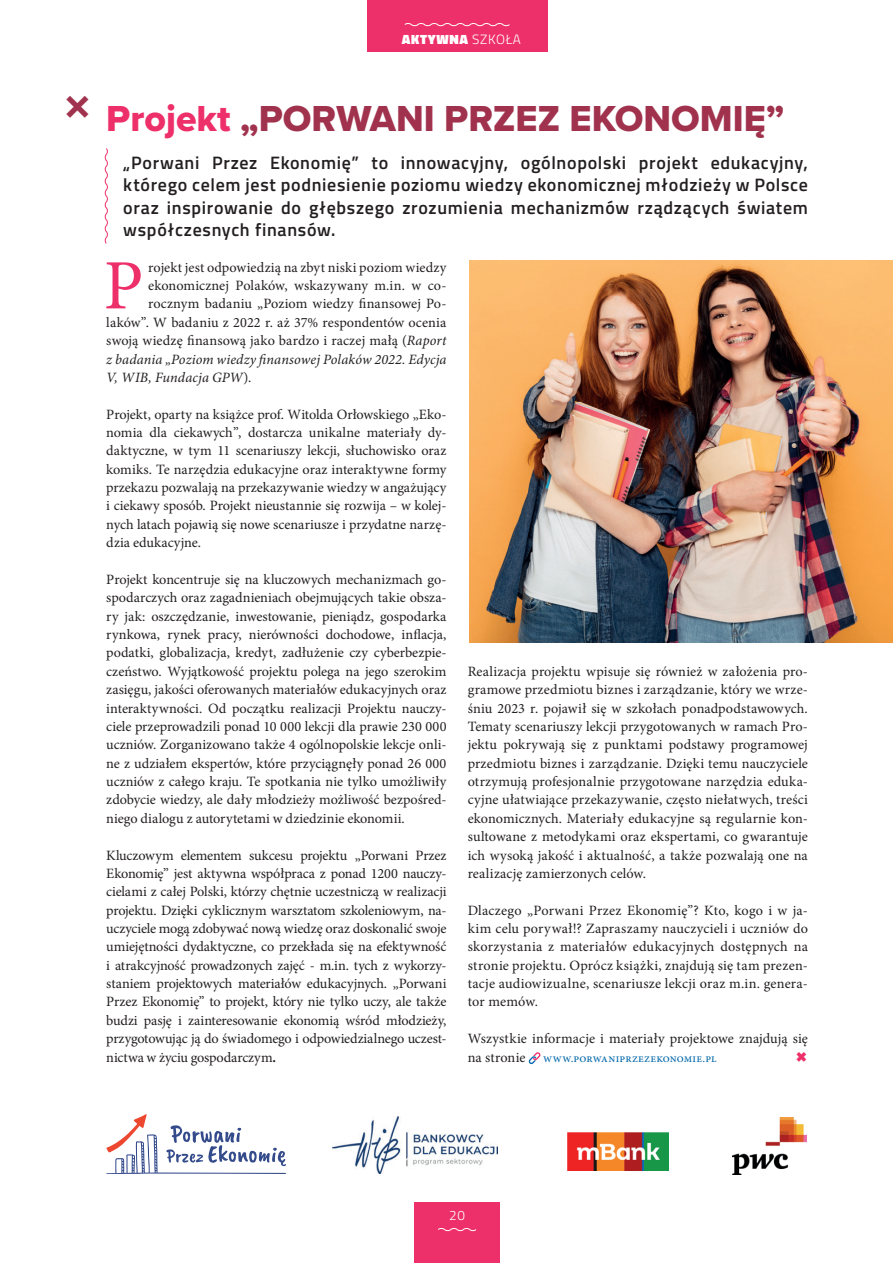
<style>
.page{position:relative;width:893px;height:1263px;background:#fff}
.page>*{position:absolute;margin:0;border:0;box-sizing:border-box;transform-origin:0 0}
.t1{font:70.8px "Minion Pro";color:#ee306a}
.t2{font:37.5px "Proxima Nova Extrabld";color:#a1324e}
.t3{font:600 18px/22.5px "Titillium Web";letter-spacing:.04em;color:#231f20;text-align:justify}
.t4{font:14.25px/18.3px "Minion Pro";letter-spacing:.005em;color:#231f20;text-align:justify}
.t5{font:italic 14.25px "Minion Pro";letter-spacing:.005em;color:#231f20}
.t6{font:900 13.5px "Titillium Web";letter-spacing:.05em;color:#fff}
.t7{font:300 13.5px "Titillium Web";color:#fff}
.t8{font:12px "Minion Pro";letter-spacing:.015em;color:#0067aa}
.s1{font-weight:300}
.s2{color:#ee306a}
.s3{font-style:italic}
.s4{font-style:normal}
.s5{font-weight:700}
.s6{font-size:14.25px;color:#231f20}
</style>
<div class="page">
<div style="left:367px;top:0;width:180px;height:52px;background:#ee306a"></div>
<svg style="left:404px;top:23px;width:106px;height:4px"></svg>
<div style="left:415px;top:1202px;width:85px;height:61px;background:#ee306a"></div>
<svg style="left:438px;top:1228px;width:39px;height:4px"></svg>
<svg style="left:528px;top:1052px;width:13px;height:12px"></svg>
<svg style="left:104px;top:148px;width:4px;height:96px"></svg>
<img style="left:333px;top:1117px;width:164px;height:56px">
<svg style="left:106px;top:1114px;width:180px;height:60px"></svg>
<img style="left:567px;top:1132px;width:102px;height:38px">
<img style="left:732px;top:1117px;width:75px;height:57px">
<img style="left:470px;top:260px;width:423px;height:382px">
<p class="t6" style="left:402px;top:30px;width:121px">AKTYWNA <span class="s1">SZKOŁA</span></p>
<h2 class="t2" style="left:106px;top:91px;width:679px"><span class="s2">Projekt</span> „PORWANI PRZEZ EKONOMIĘ”</h2>
<p class="t3" style="left:123px;top:150px;width:686px">„Porwani Przez Ekonomię” to innowacyjny, ogólnopolski projekt edukacyjny, którego celem jest podniesienie poziomu wiedzy ekonomicznej młodzieży w Polsce oraz inspirowanie do głębszego zrozumienia mechanizmów rządzących światem współczesnych finansów.</p>
<h1 class="t1" style="left:103px;top:238px;width:41px">P</h1>
<p class="t4" style="left:148px;top:258px;width:300px">rojekt jest odpowiedzią na zbyt niski poziom wiedzy</p>
<p class="t4" style="left:148px;top:276px;width:300px">ekonomicznej Polaków, wskazywany m.in. w co-</p>
<p class="t4" style="left:148px;top:295px;width:300px">rocznym badaniu „Poziom wiedzy finansowej Po-</p>
<p class="t4" style="left:106px;top:313px;width:342px">laków”. W badaniu z 2022 r. aż 37% respondentów ocenia</p>
<p class="t4" style="left:106px;top:331px;width:342px">swoją wiedzę finansową jako bardzo i raczej małą (<span class="s3">Raport</span></p>
<p class="t5" style="left:106px;top:349px;width:342px">z badania „Poziom wiedzy finansowej Polaków 2022. Edycja</p>
<p class="t5" style="left:106px;top:368px;width:147px">V, WIB, Fundacja GPW<span class="s4">).</span></p>
<p class="t4" style="left:106px;top:405px;width:342px">Projekt, oparty na książce prof. Witolda Orłowskiego „Eko&shy;nomia dla ciekawych”, dostarcza unikalne materiały dy&shy;daktyczne, w tym 11 scenariuszy lekcji, słuchowisko oraz komiks. Te narzędzia edukacyjne oraz interaktywne formy przekazu pozwalają na przekazywanie wiedzy w angażujący i ciekawy sposób. Projekt nieustannie się rozwija – w kolej&shy;nych latach pojawią się nowe scenariusze i przydatne narzę&shy;dzia edukacyjne.</p>
<p class="t4" style="left:106px;top:570px;width:342px">Projekt koncentruje się na kluczowych mechanizmach go&shy;spodarczych oraz zagadnieniach obejmujących takie obsza&shy;ry jak: oszczędzanie, inwestowanie, pieniądz, gospodarka rynkowa, rynek pracy, nierówności dochodowe, inflacja, podatki, globalizacja, kredyt, zadłużenie czy cyberbezpie&shy;czeństwo. Wyjątkowość projektu polega na jego szerokim zasięgu, jakości oferowanych materiałów edukacyjnych oraz interaktywności. Od początku realizacji Projektu nauczy&shy;ciele przeprowadzili ponad 10 000 lekcji dla prawie 230 000 uczniów. Zorganizowano także 4 ogólnopolskie lekcje onli&shy;ne z udziałem ekspertów, które przyciągnęły ponad 26 000 uczniów z całego kraju. Te spotkania nie tylko umożliwiły zdobycie wiedzy, ale dały młodzieży możliwość bezpośred&shy;niego dialogu z autorytetami w dziedzinie ekonomii.</p>
<p class="t4" style="left:106px;top:846px;width:342px">Kluczowym elementem sukcesu projektu „Porwani Przez Ekonomię” jest aktywna współpraca z ponad 1200 nauczy&shy;cielami z całej Polski, którzy chętnie uczestniczą w realizacji projektu. Dzięki cyklicznym warsztatom szkoleniowym, na&shy;uczyciele mogą zdobywać nową wiedzę oraz doskonalić swoje umiejętności dydaktyczne, co przekłada się na efektywność i atrakcyjność prowadzonych zajęć - m.in. tych z wykorzy&shy;staniem projektowych materiałów edukacyjnych. „Porwani Przez Ekonomię” to projekt, który nie tylko uczy, ale także budzi pasję i zainteresowanie ekonomią wśród młodzieży, przygotowując ją do świadomego i odpowiedzialnego uczest&shy;nictwa w życiu gospodarczym<span class="s5">.</span></p>
<p class="t4" style="left:468px;top:662px;width:342px">Realizacja projektu wpisuje się również w założenia pro&shy;gramowe przedmiotu biznes i zarządzanie, który we wrze&shy;śniu 2023 r. pojawił się w szkołach ponadpodstawowych.<br>Tematy scenariuszy lekcji przygotowanych w ramach Pro&shy;jektu pokrywają się z punktami podstawy programowej przedmiotu biznes i zarządzanie. Dzięki temu nauczyciele otrzymują profesjonalnie przygotowane narzędzia eduka&shy;cyjne ułatwiające przekazywanie, często niełatwych, treści ekonomicznych. Materiały edukacyjne są regularnie kon&shy;sultowane z metodykami oraz ekspertami, co gwarantuje ich wysoką jakość i aktualność, a także pozwalają one na realizację zamierzonych celów.</p>
<p class="t4" style="left:468px;top:901px;width:342px">Dlaczego „Porwani Przez Ekonomię”? Kto, kogo i w ja&shy;kim celu porywał!? Zapraszamy nauczycieli i uczniów do skorzystania z materiałów edukacyjnych dostępnych na stronie projektu. Oprócz książki, znajdują się tam prezen&shy;tacje audiowizualne, scenariusze lekcji oraz m.in. genera&shy;tor memów.</p>
<p class="t4" style="left:468px;top:1029px;width:342px">Wszystkie informacje i materiały projektowe znajdują się</p>
<p class="t8" style="left:468px;top:1050px;width:250px"><span class="s6">na stronie</span> www.porwaniprzezekonomie.pl</p>
<p class="t7" style="left:449px;top:1206px;width:17px">20</p>
</div>
